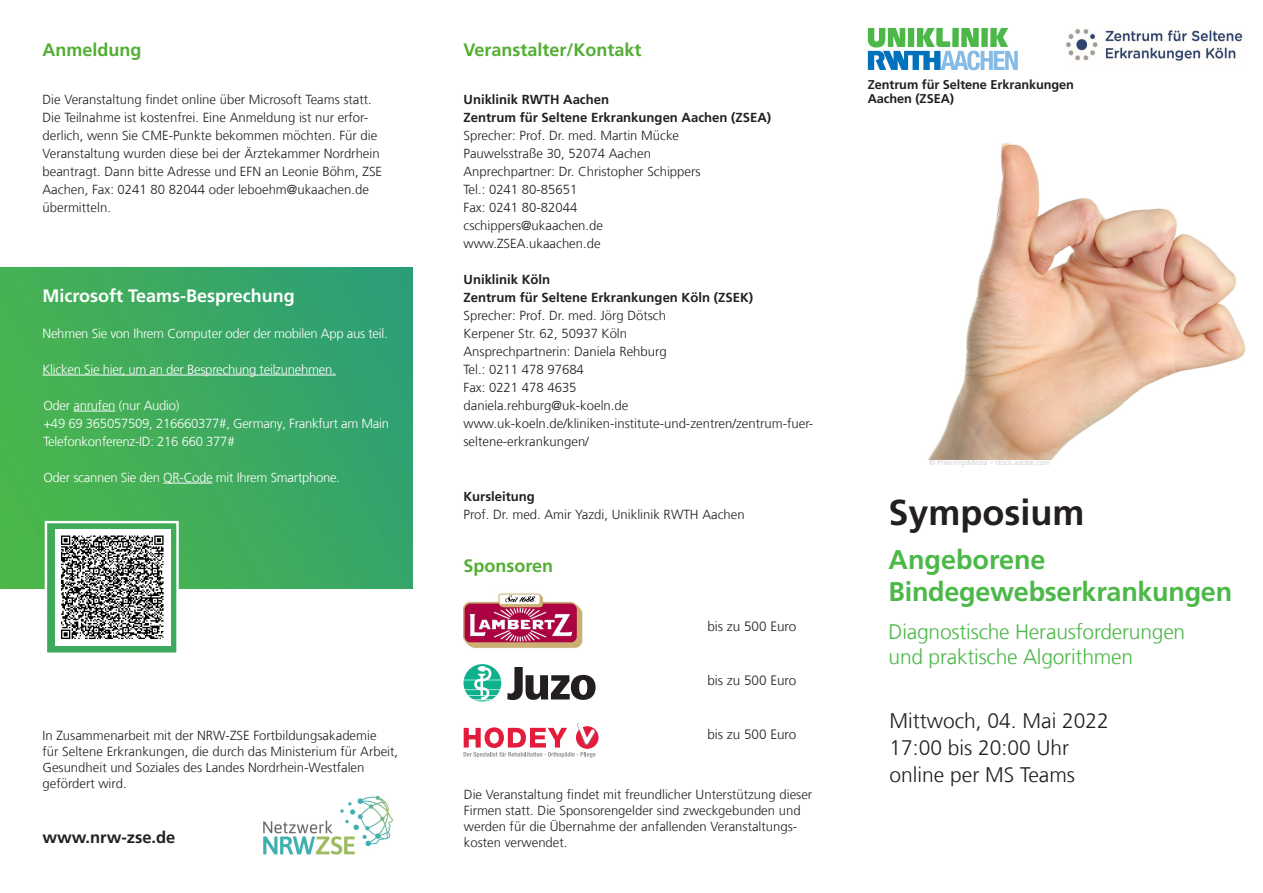
<style>
.page{position:relative;width:1263px;height:893px;background:#fff}
.page>*{position:absolute;margin:0;border:0;box-sizing:border-box;transform-origin:0 0}
.t1{font:700 36px "Frutiger LT Com";color:#231f20}
.t2{font:700 27px/32.4px "Frutiger LT Com";letter-spacing:-.01em;color:#4cb848}
.t3{font:300 21px/25.2px "Frutiger LT Com";letter-spacing:-.01em;color:#4cb848}
.t4{font:300 21px/27px "Frutiger LT Com";color:#231f20}
.t5{font:700 18px "Frutiger LT Com";color:#52ae32}
.t6{font:700 18px "Frutiger LT Com";color:#fff}
.t7{font:700 16.5px "Frutiger LT Com";color:#231f20}
.t8{font:300 13.5px "Frutiger LT Com";color:#231f20}
.t9{font:300 13.2px/18px "Frutiger LT Com";color:#231f20}
.t10{font:300 13.2px/18px "Frutiger LT Com";letter-spacing:-.02em;color:#fff}
.t11{font:700 13.2px/18px "Frutiger LT Com";color:#231f20}
.t12{font:700 12.75px/13.5px "Frutiger LT Com";letter-spacing:-.005em;color:#231f20}
.t13{font:300 7.5px "Frutiger LT Com";color:#c7c8ca}
</style>
<div class="page">
<img style="left:263px;top:795px;width:130px;height:60px">
<img style="left:928px;top:142px;width:318px;height:317px">
<img style="left:0;top:267px;width:412px;height:321px">
<hr style="left:43px;top:375px;width:293px;height:1px;background:#fff">
<hr style="left:73px;top:411px;width:42px;height:1px;background:#fff">
<hr style="left:163px;top:483px;width:50px;height:1px;background:#fff">
<img style="left:48px;top:524px;width:128px;height:128px">
<div style="left:45px;top:521px;width:134px;height:134px;border:2px solid #fff"></div>
<img style="left:55px;top:530px;width:115px;height:115px">
<img style="left:1066px;top:29px;width:178px;height:34px">
<svg style="left:463px;top:723px;width:135px;height:35px"></svg>
<svg style="left:507px;top:667px;width:88px;height:33px"></svg>
<svg style="left:463px;top:664px;width:38px;height:38px"></svg>
<img style="left:463px;top:592px;width:120px;height:56px">
<svg style="left:868px;top:28px;width:150px;height:42px"></svg>
<h3 class="t5" style="left:43px;top:39px;width:100px">Anmeldung</h3>
<p class="t9" style="left:43px;top:91px;width:341px">Die Veranstaltung findet online über Microsoft Teams statt.<br>Die Teilnahme ist kostenfrei. Eine Anmeldung ist nur erfor&shy;derlich, wenn Sie CME-Punkte bekommen möchten. Für die Veranstaltung wurden diese bei der Ärztekammer Nordrhein beantragt. Dann bitte Adresse und EFN an Leonie Böhm, ZSE Aachen, Fax: 0241 80 82044 oder leboehm@ukaachen.de übermitteln.</p>
<h3 class="t6" style="left:43px;top:285px;width:254px">Microsoft Teams-Besprechung</h3>
<p class="t10" style="left:43px;top:325px;width:347px">Nehmen Sie von Ihrem Computer oder der mobilen App aus teil.</p>
<p class="t10" style="left:43px;top:361px;width:295px">Klicken Sie hier, um an der Besprechung teilzunehmen.</p>
<p class="t10" style="left:43px;top:397px;width:347px">Oder anrufen (nur Audio)<br>+49 69 365057509, 216660377#, Germany, Frankfurt am Main<br>Telefonkonferenz-ID: 216 660 377#</p>
<p class="t10" style="left:43px;top:469px;width:298px">Oder scannen Sie den QR-Code mit Ihrem Smartphone.</p>
<p class="t9" style="left:43px;top:728px;width:357px;line-height:15.8px">In Zusammenarbeit mit der NRW-ZSE Fortbildungsakademie<br>für Seltene Erkrankungen, die durch das Ministerium für Arbeit, Gesundheit und Soziales des Landes Nordrhein-Westfalen gefördert wird.</p>
<p class="t7" style="left:43px;top:827px;width:134px">www.nrw-zse.de</p>
<h3 class="t5" style="left:463px;top:39px;width:180px">Veranstalter/Kontakt</h3>
<p class="t11" style="left:463px;top:91px;width:309px">Uniklinik RWTH Aachen<br>Zentrum für Seltene Erkrankungen Aachen (ZSEA)</p>
<p class="t9" style="left:463px;top:127px;width:239px">Sprecher: Prof. Dr. med. Martin Mücke<br>Pauwelsstraße 30, 52074 Aachen<br>Anprechpartner: Dr. Christopher Schippers<br>Tel.: 0241 80-85651<br>Fax: 0241 80-82044 cschippers@ukaachen.de www.ZSEA.ukaachen.de</p>
<p class="t11" style="left:463px;top:270px;width:291px">Uniklinik Köln<br>Zentrum für Seltene Erkrankungen Köln (ZSEK)</p>
<p class="t9" style="left:463px;top:306px;width:351px">Sprecher: Prof. Dr. med. Jörg Dötsch<br>Kerpener Str. 62, 50937 Köln<br>Ansprechpartnerin: Daniela Rehburg<br>Tel.: 0211 478 97684<br>Fax: 0221 478 4635<br>daniela.rehburg@uk-koeln.de www.uk-koeln.de/kliniken-institute-und-zentren/zentrum-fuer&shy;seltene-erkrankungen/</p>
<p class="t11" style="left:463px;top:487px;width:73px">Kursleitung</p>
<p class="t9" style="left:463px;top:505px;width:283px">Prof. Dr. med. Amir Yazdi, Uniklinik RWTH Aachen</p>
<h3 class="t5" style="left:463px;top:555px;width:91px">Sponsoren</h3>
<p class="t8" style="left:707px;top:619px;width:91px">bis zu 500 Euro</p>
<p class="t8" style="left:707px;top:673px;width:91px">bis zu 500 Euro</p>
<p class="t8" style="left:707px;top:727px;width:91px">bis zu 500 Euro</p>
<p class="t9" style="left:464px;top:787px;width:350px;line-height:15.8px">Die Veranstaltung findet mit freundlicher Unterstützung dieser Firmen statt. Die Sponsorengelder sind zweckgebunden und werden für die Übernahme der anfallenden Veranstaltungs&shy;kosten verwendet.</p>
<p class="t12" style="left:868px;top:78px;width:208px">Zentrum für Seltene Erkrankungen<br>Aachen (ZSEA)</p>
<p class="t13" style="left:929px;top:458px;width:122px">© PheelingsMedia – stock.adobe.com</p>
<h1 class="t1" style="left:888px;top:492px;width:198px">Symposium</h1>
<h2 class="t2" style="left:888px;top:543px;width:345px">Angeborene<br>Bindegewebserkrankungen</h2>
<h3 class="t3" style="left:888px;top:619px;width:298px">Diagnostische Herausforderungen und praktische Algorithmen</h3>
<h3 class="t4" style="left:889px;top:707px;width:221px">Mittwoch, 04. Mai 2022<br>17:00 bis 20:00 Uhr online per MS Teams</h3>
</div>
